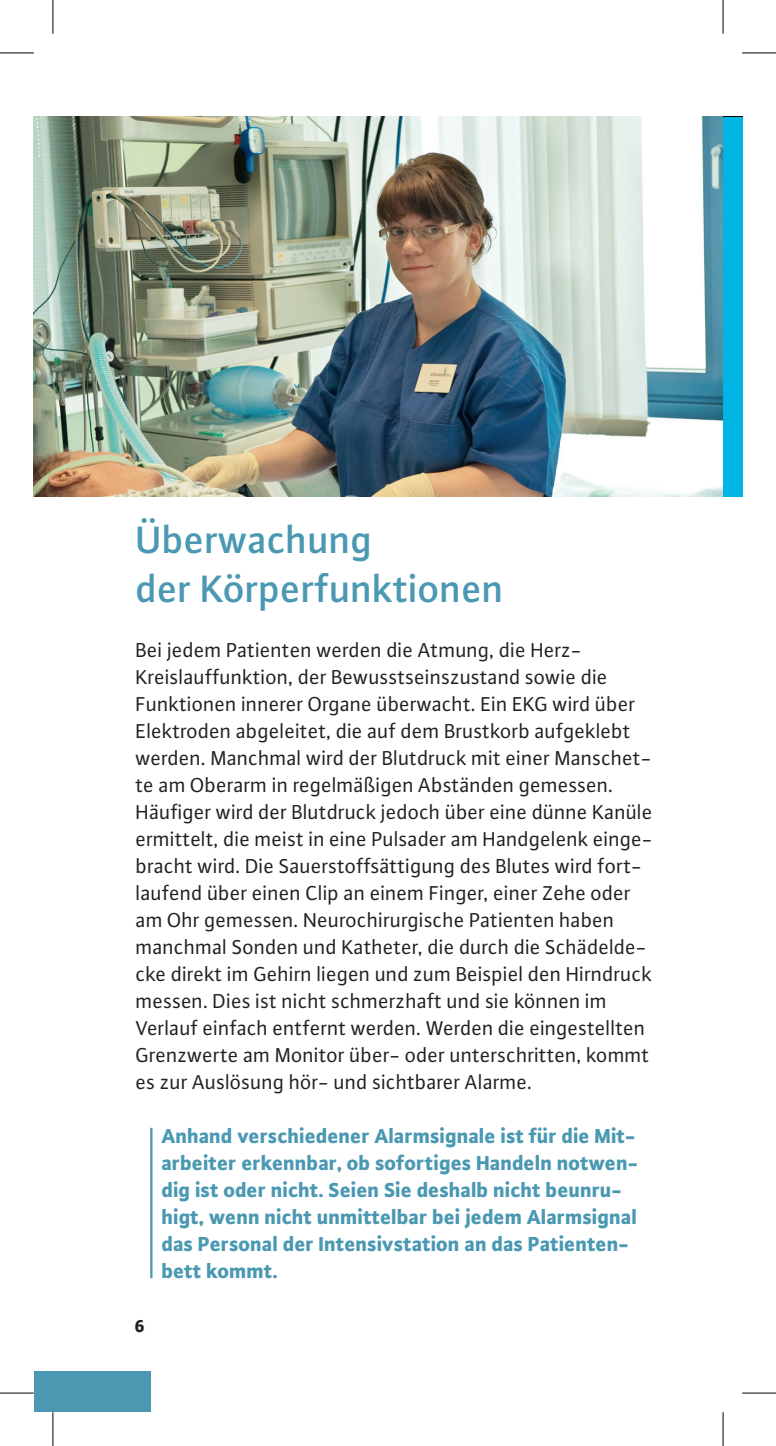
<style>
.page{position:relative;width:776px;height:1446px;background:#fff}
.page>*{position:absolute;margin:0;border:0;box-sizing:border-box;transform-origin:0 0}
.t1{font:500 40.5px/48.6px "Plus Sans OT";color:#4a98b2}
.t2{font:21.38px/27px "Plus Sans OT";color:#231f20}
.t3{font:800 21.38px/27px "Plus Sans OT";color:#4a98b2}
.t4{font:800 18px "Plus Sans OT";color:#231f20}
</style>
<div class="page">
<img style="left:34px;top:117px;width:689px;height:379px">
<hr style="left:150px;top:1127px;width:2px;height:150px;background:#4a98b2">
<div style="left:723px;top:117px;width:19px;height:379px;background:#00b4e4"></div>
<div style="left:34px;top:1370px;width:116px;height:41px;background:#4a98b2"></div>
<hr style="left:0;top:53px;width:34px;height:1px;background:#000">
<hr style="left:742px;top:53px;width:33px;height:1px;background:#000">
<hr style="left:0;top:1392px;width:34px;height:1px;background:#000">
<hr style="left:742px;top:1392px;width:33px;height:1px;background:#000">
<hr style="left:53px;top:0;width:1px;height:34px;background:#000">
<hr style="left:53px;top:1411px;width:1px;height:34px;background:#000">
<hr style="left:722px;top:0;width:1px;height:34px;background:#000">
<hr style="left:722px;top:1411px;width:1px;height:34px;background:#000">
<h1 class="t1" style="left:136px;top:515px;width:369px">Überwachung<br>der Körperfunktionen</h1>
<p class="t2" style="left:136px;top:636px;width:518px">Bei jedem Patienten werden die Atmung, die Herz-Kreislauffunktion, der Bewusstseinszustand sowie die Funktionen innerer Organe überwacht. Ein EKG wird über Elektroden abgeleitet, die auf dem Brustkorb aufgeklebt werden. Manchmal wird der Blutdruck mit einer Manschet&shy;te am Oberarm in regelmäßigen Abständen gemessen.<br>Häufiger wird der Blutdruck jedoch über eine dünne Kanüle ermittelt, die meist in eine Pulsader am Handgelenk einge&shy;bracht wird. Die Sauerstoffsättigung des Blutes wird fort&shy;laufend über einen Clip an einem Finger, einer Zehe oder am Ohr gemessen. Neurochirurgische Patienten haben manchmal Sonden und Katheter, die durch die Schädelde&shy;cke direkt im Gehirn liegen und zum Beispiel den Hirndruck messen. Dies ist nicht schmerzhaft und sie können im Verlauf einfach entfernt werden. Werden die eingestellten Grenzwerte am Monitor über- oder unterschritten, kommt es zur Auslösung hör- und sichtbarer Alarme.</p>
<p class="t3" style="left:161px;top:1121px;width:478px">Anhand verschiedener Alarmsignale ist für die Mit&shy;arbeiter erkennbar, ob sofortiges Handeln notwen&shy;dig ist oder nicht. Seien Sie deshalb nicht beunru&shy;higt, wenn nicht unmittelbar bei jedem Alarmsignal das Personal der Intensivstation an das Patienten&shy;bett kommt.</p>
<p class="t4" style="left:134px;top:1314px;width:12px">6</p>
</div>
